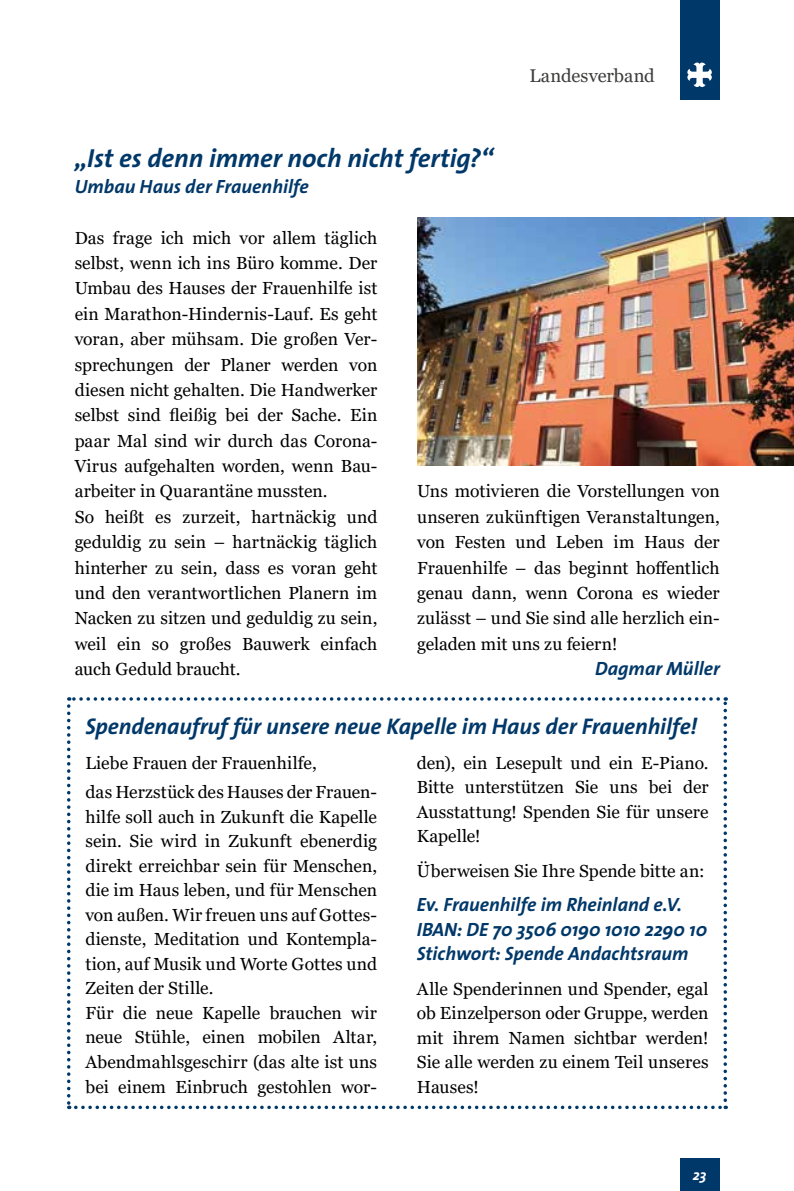
<style>
.page{position:relative;width:794px;height:1191px;background:#fff}
.page>*{position:absolute;margin:0;border:0;box-sizing:border-box;transform-origin:0 0}
.t1{font:italic 700 26.25px "The Sans";letter-spacing:-.005em;color:#003869}
.t2{font:italic 700 22.75px "The Sans";letter-spacing:-.005em;color:#003869}
.t3{font:italic 700 19.25px/24.5px "The Sans";color:#003869}
.t4{font:18.38px "Georgia";letter-spacing:-.005em;color:#3c3c3b}
.t5{font:17.5px/25.4px "Georgia";letter-spacing:.005em;color:#000}
.t6{font:italic 700 14.88px "The Sans";color:#fff}
</style>
<div class="page">
<img style="left:417px;top:218px;width:377px;height:248px">
<svg style="left:67px;top:697px;width:660px;height:412px"></svg>
<div style="left:679px;top:0;width:40px;height:99px;background:#003869"></div>
<svg style="left:687px;top:63px;width:25px;height:24px"></svg>
<div style="left:680px;top:1158px;width:39px;height:33px;background:#003869"></div>
<p class="t4" style="left:529px;top:64px;width:127px">Landesverband</p>
<h1 class="t1" style="left:75px;top:142px;width:420px">„Ist es denn immer noch nicht fertig?“</h1>
<p class="t3" style="left:75px;top:174px;width:236px">Umbau Haus der Frauenhilfe</p>
<p class="t5" style="left:75px;top:225px;width:304px">Das frage ich mich vor allem täglich selbst, wenn ich ins Büro komme. Der Umbau des Hauses der Frauenhilfe ist ein Marathon-Hindernis-Lauf. Es geht voran, aber mühsam. Die großen Ver&shy;sprechungen der Planer werden von diesen nicht gehalten. Die Handwerker selbst sind fleißig bei der Sache. Ein paar Mal sind wir durch das Corona-Virus aufgehalten worden, wenn Bau&shy;arbeiter in Quarantäne mussten.<br>So heißt es zurzeit, hartnäckig und geduldig zu sein – hartnäckig täglich hinterher zu sein, dass es voran geht und den verantwortlichen Planern im Nacken zu sitzen und geduldig zu sein, weil ein so großes Bauwerk einfach auch Geduld braucht.</p>
<p class="t5" style="left:417px;top:479px;width:304px;text-align:justify">Uns motivieren die Vorstellungen von unseren zukünftigen Veranstaltungen, von Festen und Leben im Haus der Frauenhilfe – das beginnt hoffentlich genau dann, wenn Corona es wieder zulässt – und Sie sind alle herzlich ein&shy;geladen mit uns zu feiern!</p>
<p class="t3" style="left:595px;top:656px;width:126px">Dagmar Müller</p>
<h2 class="t2" style="left:85px;top:712px;width:613px">Spendenaufruf für unsere neue Kapelle im Haus der Frauenhilfe!</h2>
<p class="t5" style="left:85px;top:748px;width:293px;line-height:29.4px">Liebe Frauen der Frauenhilfe,<br>das Herzstück des Hauses der Frauen-</p>
<p class="t5" style="left:85px;top:805px;width:293px;line-height:24.5px">hilfe soll auch in Zukunft die Kapelle sein. Sie wird in Zukunft ebenerdig direkt erreichbar sein für Menschen, die im Haus leben, und für Menschen von außen. Wir freuen uns auf Gottes&shy;dienste, Meditation und Kontempla&shy;tion, auf Musik und Worte Gottes und Zeiten der Stille.<br>Für die neue Kapelle brauchen wir neue Stühle, einen mobilen Altar, Abendmahlsgeschirr (das alte ist uns bei einem Einbruch gestohlen wor-</p>
<p class="t5" style="left:417px;top:751px;width:293px;line-height:24.5px;text-align:justify">den), ein Lesepult und ein E-Piano.<br>Bitte unterstützen Sie uns bei der Ausstattung! Spenden Sie für unsere Kapelle!</p>
<p class="t5" style="left:417px;top:858px;width:289px">Überweisen Sie Ihre Spende bitte an:</p>
<p class="t3" style="left:417px;top:892px;width:292px">Ev. Frauenhilfe im Rheinland e.V.<br>IBAN: DE 70 3506 0190 1010 2290 10<br>Stichwort: Spende Andachtsraum</p>
<p class="t5" style="left:417px;top:976px;width:293px;line-height:24.5px;text-align:justify">Alle Spenderinnen und Spender, egal ob Einzelperson oder Gruppe, werden mit ihrem Namen sichtbar werden!<br>Sie alle werden zu einem Teil unseres Hauses!</p>
<p class="t6" style="left:693px;top:1165px;width:15px">23</p>
</div>
